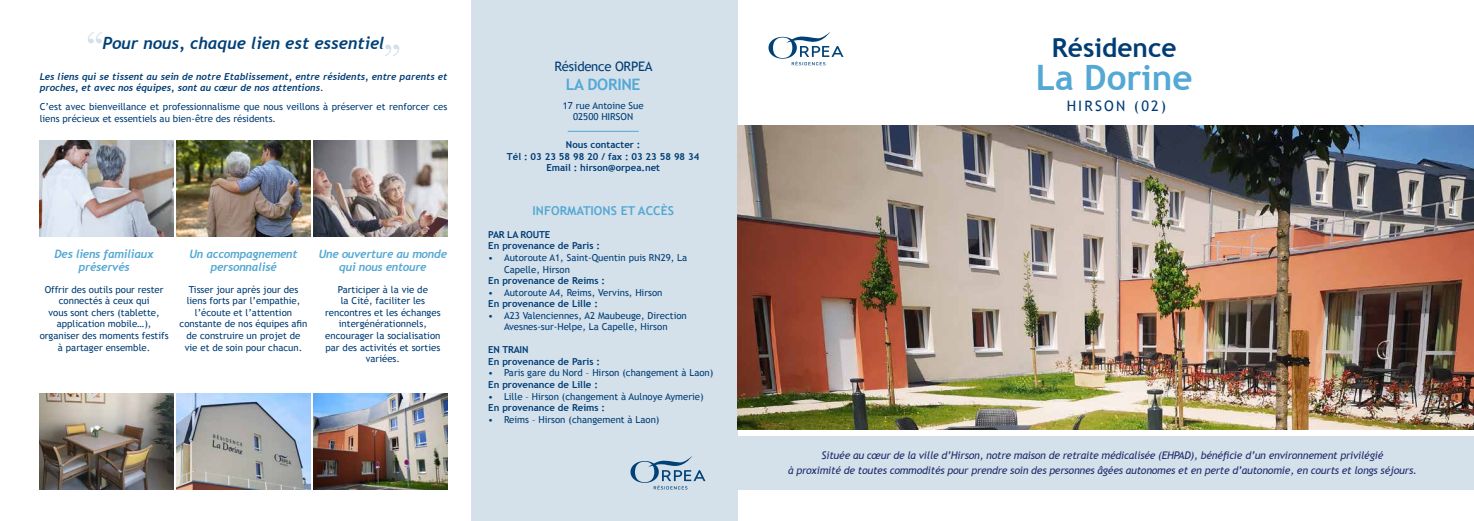
<style>
.page{position:relative;width:1474px;height:521px;background:#fff}
.page>*{position:absolute;margin:0;border:0;box-sizing:border-box;transform-origin:0 0}
.t1{font:700 35px "Trebuchet MS";color:#53a8d4}
.t2{font:700 26.25px "Trebuchet MS";color:#003d75}
.t3{font:italic 700 16.62px "Trebuchet";color:#004177}
.t4{font:700 15.75px "Trebuchet MS";letter-spacing:-.02em;color:#53a8d4}
.t5{font:14.44px "Trebuchet MS";letter-spacing:.15em;color:#003d75}
.t6{font:13.12px "Trebuchet MS";letter-spacing:-.02em;color:#003d75}
.t7{font:700 12.25px "Trebuchet MS";color:#53a8d4}
.t8{font:italic 700 11.46px/13.7px "Trebuchet";letter-spacing:-.02em;color:#53a8d4;text-align:center}
.t9{font:italic 10.5px/15.8px "Trebuchet MS";letter-spacing:-.02em;color:#212b6c;text-align:center}
.t10{font:9.62px/11.5px "Trebuchet MS";color:#003d75;text-align:center}
.t11{font:700 9.62px/11.5px "Trebuchet MS";color:#003d75}
.t12{font:italic 700 9.62px/11.5px "Trebuchet";color:#003d75}
</style>
<div class="page">
<div style="left:471px;top:0;width:266px;height:521px;background:#d4e1eb"></div>
<svg style="left:768px;top:32px;width:75px;height:33px"></svg>
<svg style="left:630px;top:456px;width:75px;height:33px"></svg>
<hr style="left:567px;top:131px;width:71px;height:1px;background:#53a8d4">
<img style="left:737px;top:125px;width:736px;height:304px">
<div style="left:737px;top:436px;width:736px;height:53px;background:#d4e1eb"></div>
<img style="left:40px;top:140px;width:133px;height:96px">
<img style="left:40px;top:393px;width:133px;height:96px">
<img style="left:177px;top:140px;width:133px;height:96px">
<img style="left:177px;top:393px;width:133px;height:96px">
<img style="left:314px;top:140px;width:133px;height:96px">
<img style="left:314px;top:393px;width:133px;height:96px">
<svg style="left:88px;top:32px;width:14px;height:11px"></svg>
<svg style="left:385px;top:45px;width:14px;height:11px"></svg>
<h3 class="t3" style="left:102px;top:33px;width:284px">Pour nous, chaque lien est essentiel</h3>
<p class="t12" style="left:40px;top:71px;width:409px">Les liens qui se tissent au sein de notre Etablissement, entre résidents, entre parents et proches, et avec nos équipes, sont au cœur de nos attentions.</p>
<p class="t10" style="left:40px;top:101px;width:409px;text-align:left">C’est avec bienveillance et professionnalisme que nous veillons à préserver et renforcer ces liens précieux et essentiels au bien-être des résidents.</p>
<p class="t8" style="left:55px;top:247px;width:101px">Des liens familiaux préservés</p>
<p class="t10" style="left:40px;top:284px;width:130px">Offrir des outils pour rester connectés à ceux qui<br>vous sont chers (tablette, application mobile…), organiser des moments festifs à partager ensemble.</p>
<p class="t8" style="left:190px;top:247px;width:109px">Un accompagnement personnalisé</p>
<p class="t10" style="left:180px;top:284px;width:129px">Tisser jour après jour des liens forts par l’empathie, l’écoute et l’attention constante de nos équipes afin de construire un projet de vie et de soin pour chacun.</p>
<p class="t8" style="left:319px;top:247px;width:130px">Une ouverture au monde qui nous entoure</p>
<p class="t10" style="left:325px;top:284px;width:117px">Participer à la vie de<br>la Cité, faciliter les rencontres et les échanges intergénérationnels, encourager la socialisation par des activités et sorties variées.</p>
<h3 class="t6" style="left:554px;top:58px;width:99px">Résidence ORPEA</h3>
<h3 class="t4" style="left:566px;top:74px;width:76px">LA DORINE</h3>
<p class="t10" style="left:563px;top:100px;width:82px">17 rue Antoine Sue<br>02500 HIRSON</p>
<p class="t11" style="left:507px;top:139px;width:194px;text-align:center">Nous contacter :<br>Tél : 03 23 58 98 20 / fax : 03 23 58 98 34<br>Email : hirson@orpea.net</p>
<p class="t7" style="left:532px;top:203px;width:143px">INFORMATIONS ET ACCÈS</p>
<p class="t11" style="left:488px;top:229px;width:113px">PAR LA ROUTE<br>En provenance de Paris :</p>
<p class="t10" style="left:504px;top:252px;width:185px;text-align:left;text-indent:-16px">• Autoroute A1, Saint-Quentin puis RN29, La<br>Capelle, Hirson</p>
<p class="t11" style="left:488px;top:275px;width:118px">En provenance de Reims :</p>
<p class="t10" style="left:488px;top:286px;width:176px">• Autoroute A4, Reims, Vervins, Hirson</p>
<p class="t11" style="left:488px;top:298px;width:111px">En provenance de Lille :</p>
<p class="t10" style="left:488px;top:310px;width:200px">• A23 Valenciennes, A2 Maubeuge, Direction<br>Avesnes-sur-Helpe, La Capelle, Hirson</p>
<p class="t11" style="left:488px;top:344px;width:113px">EN TRAIN<br>En provenance de Paris :</p>
<p class="t10" style="left:488px;top:367px;width:226px">• Paris gare du Nord – Hirson (changement à Laon)</p>
<p class="t11" style="left:488px;top:379px;width:111px">En provenance de Lille :</p>
<p class="t10" style="left:488px;top:390px;width:217px">• Lille – Hirson (changement à Aulnoye Aymerie)</p>
<p class="t11" style="left:488px;top:402px;width:118px">En provenance de Reims :</p>
<p class="t10" style="left:488px;top:414px;width:173px">• Reims – Hirson (changement à Laon)</p>
<h2 class="t2" style="left:1051px;top:31px;width:126px">Résidence</h2>
<h1 class="t1" style="left:1035px;top:56px;width:159px">La Dorine</h1>
<h3 class="t5" style="left:1066px;top:98px;width:101px">HIRSON (02)</h3>
<p class="t9" style="left:788px;top:447px;width:630px">Située au cœur de la ville d’Hirson, notre maison de retraite médicalisée (EHPAD), bénéficie d’un environnement privilégié<br>à proximité de toutes commodités pour prendre soin des personnes âgées autonomes et en perte d’autonomie, en courts et longs séjours.</p>
</div>
